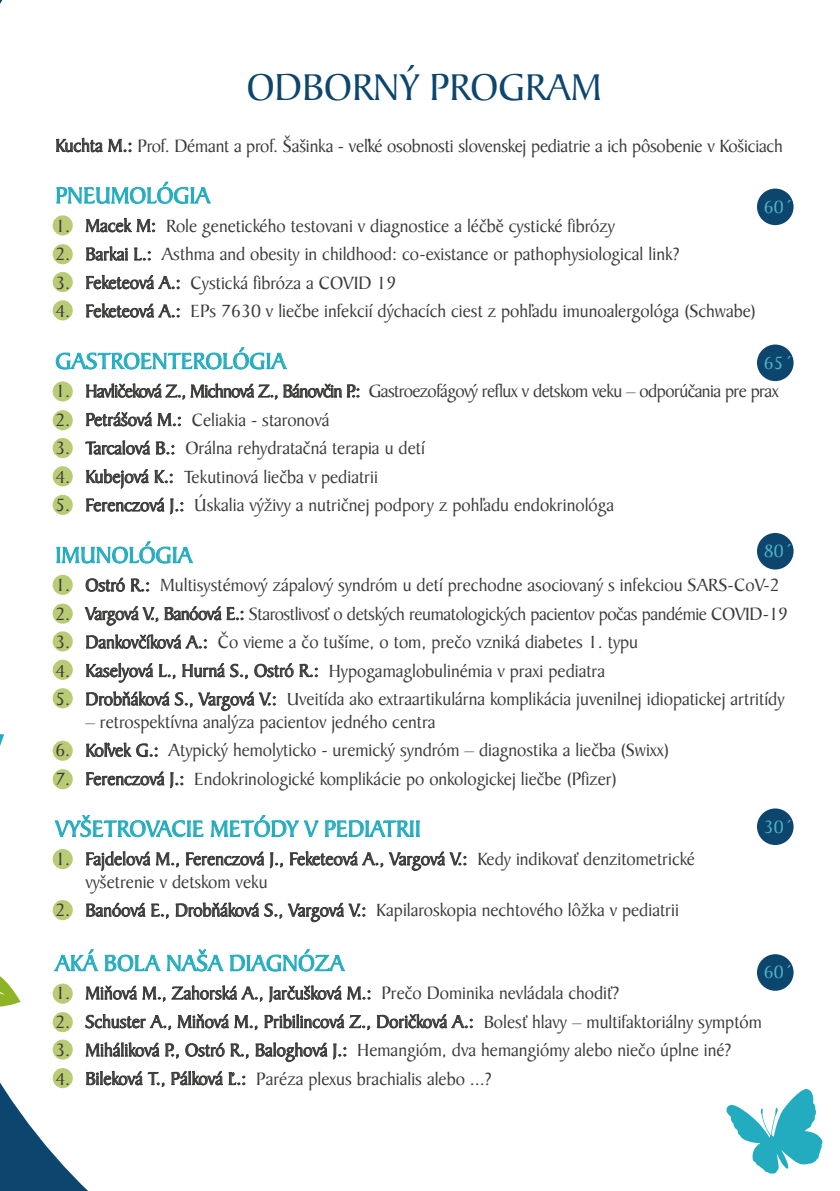
<style>
.page{position:relative;width:840px;height:1191px;background:#fff}
.page>*{position:absolute;margin:0;border:0;box-sizing:border-box;transform-origin:0 0}
.t1{font:40px "Baker Signet AT";color:#0c466f}
.t2{font:24px "Baker Signet AT";color:#23acbf}
.t3{font:19px/22.8px "Baker Signet AT";color:#3c3c3b}
.t4{font:19px "Baker Signet AT";letter-spacing:-.03em;color:#3c3c3b}
.t5{font:19px "Baker Signet AT";letter-spacing:-.02em;color:#3c3c3b}
.t6{font:19px "Baker Signet AT";color:#4fb4c6}
</style>
<div class="page">
<svg style="left:0;top:0;width:226px;height:1191px"></svg>
<svg style="left:54px;top:135px;width:158px;height:186px"></svg>
<svg style="left:55px;top:346px;width:232px;height:24px"></svg>
<svg style="left:84px;top:381px;width:276px;height:136px"></svg>
<svg style="left:54px;top:540px;width:194px;height:143px"></svg>
<svg style="left:254px;top:663px;width:64px;height:15px"></svg>
<svg style="left:85px;top:691px;width:191px;height:20px"></svg>
<svg style="left:85px;top:742px;width:73px;height:15px"></svg>
<svg style="left:85px;top:771px;width:99px;height:18px"></svg>
<svg style="left:52px;top:814px;width:415px;height:158px"></svg>
<svg style="left:84px;top:982px;width:389px;height:163px"></svg>
<svg style="left:0;top:731px;width:4px;height:77px"></svg>
<svg style="left:0;top:969px;width:21px;height:43px"></svg>
<svg style="left:726px;top:1088px;width:96px;height:85px"></svg>
<div style="left:756px;top:189px;width:37px;height:36px;background:#0c466f;border-radius:50%"></div>
<div style="left:756px;top:344px;width:37px;height:37px;background:#0c466f;border-radius:50%"></div>
<div style="left:756px;top:533px;width:37px;height:36px;background:#0c466f;border-radius:50%"></div>
<div style="left:756px;top:808px;width:37px;height:37px;background:#0c466f;border-radius:50%"></div>
<div style="left:756px;top:954px;width:37px;height:36px;background:#0c466f;border-radius:50%"></div>
<h1 class="t1" style="left:247px;top:65px;width:356px">ODBORNÝ PROGRAM</h1>
<p class="t3" style="left:55px;top:134px;width:728px">Kuchta M.: Prof. Démant a prof. Šašinka - veľké osobnosti slovenskej pediatrie a ich pôsobenie v Košiciach</p>
<p class="t2" style="left:55px;top:182px;width:156px">PNEUMOLÓGIA</p>
<p class="t3" style="left:55px;top:214px;width:560px">1. Macek M: Role genetického testovani v diagnostice a léčbě cystické fibrózy</p>
<p class="t3" style="left:55px;top:243px;width:625px">2. Barkai L.: Asthma and obesity in childhood: co-existance or pathophysiological link?</p>
<p class="t3" style="left:55px;top:271px;width:342px">3. Feketeová A.: Cystická fibróza a COVID 19</p>
<p class="t3" style="left:55px;top:300px;width:701px">4. Feketeová A.: EPs 7630 v liečbe infekcií dýchacích ciest z pohľadu imunoalergológa (Schwabe)</p>
<p class="t2" style="left:55px;top:347px;width:232px">GASTROENTEROLÓGIA</p>
<p class="t4" style="left:55px;top:380px;width:724px">1. Havličeková Z., Michnová Z., Bánovčin P.: Gastroezofágový reflux v detskom veku – odporúčania pre prax</p>
<p class="t3" style="left:55px;top:408px;width:276px">2. Petrášová M.: Celiakia - staronová</p>
<p class="t3" style="left:55px;top:437px;width:371px">3. Tarcalová B.: Orálna rehydratačná terapia u detí</p>
<p class="t3" style="left:55px;top:465px;width:324px">4. Kubejová K.: Tekutinová liečba v pediatrii</p>
<p class="t3" style="left:55px;top:494px;width:560px">5. Ferenczová J.: Úskalia výživy a nutričnej podpory z pohľadu endokrinológa</p>
<p class="t2" style="left:55px;top:541px;width:138px">IMUNOLÓGIA</p>
<p class="t3" style="left:55px;top:574px;width:725px">1. Ostró R.: Multisystémový zápalový syndróm u detí prechodne asociovaný s infekciou SARS-CoV-2</p>
<p class="t5" style="left:55px;top:602px;width:734px">2. Vargová V., Banóová E.: Starostlivosť o detských reumatologických pacientov počas pandémie COVID-19</p>
<p class="t3" style="left:55px;top:631px;width:584px">3. Dankovčíková A.: Čo vieme a čo tušíme, o tom, prečo vzniká diabetes 1. typu</p>
<p class="t3" style="left:55px;top:659px;width:551px">4. Kaselyová L., Hurná S., Ostró R.: Hypogamaglobulinémia v praxi pediatra</p>
<p class="t3" style="left:55px;top:688px;width:730px">5. Drobňáková S., Vargová V.: Uveitída ako extraartikulárna komplikácia juvenilnej idiopatickej artritídy</p>
<p class="t3" style="left:85px;top:711px;width:351px">– retrospektívna analýza pacientov jedného centra</p>
<p class="t3" style="left:55px;top:739px;width:614px">6. Koľvek G.: Atypický hemolyticko - uremický syndróm – diagnostika a liečba (Swixx)</p>
<p class="t3" style="left:55px;top:767px;width:562px">7. Ferenczová J.: Endokrinologické komplikácie po onkologickej liečbe (Pfizer)</p>
<p class="t2" style="left:55px;top:815px;width:367px">VYŠETROVACIE METÓDY V PEDIATRII</p>
<p class="t3" style="left:85px;top:848px;width:610px;text-indent:-30px">1. Fajdelová M., Ferenczová J., Feketeová A., Vargová V.: Kedy indikovať denzitometrické vyšetrenie v detskom veku</p>
<p class="t3" style="left:55px;top:899px;width:624px">2. Banóová E., Drobňáková S., Vargová V.: Kapilaroskopia nechtového lôžka v pediatrii</p>
<p class="t2" style="left:55px;top:949px;width:290px">AKÁ BOLA NAŠA DIAGNÓZA</p>
<p class="t3" style="left:55px;top:982px;width:565px">1. Miňová M., Zahorská A., Jarčušková M.: Prečo Dominika nevládala chodiť?</p>
<p class="t3" style="left:55px;top:1010px;width:707px">2. Schuster A., Miňová M., Pribilincová Z., Doričková A.: Bolesť hlavy – multifaktoriálny symptóm</p>
<p class="t3" style="left:55px;top:1039px;width:677px">3. Miháliková P., Ostró R., Baloghová J.: Hemangióm, dva hemangiómy alebo niečo úplne iné?</p>
<p class="t3" style="left:55px;top:1067px;width:437px">4. Bileková T., Pálková Ľ.: Paréza plexus brachialis alebo ...?</p>
<p class="t6" style="left:763px;top:196px;width:31px">60´</p>
<p class="t6" style="left:763px;top:352px;width:31px">65´</p>
<p class="t6" style="left:763px;top:540px;width:31px">80´</p>
<p class="t6" style="left:763px;top:815px;width:31px">30´</p>
<p class="t6" style="left:763px;top:961px;width:31px">60´</p>
</div>
